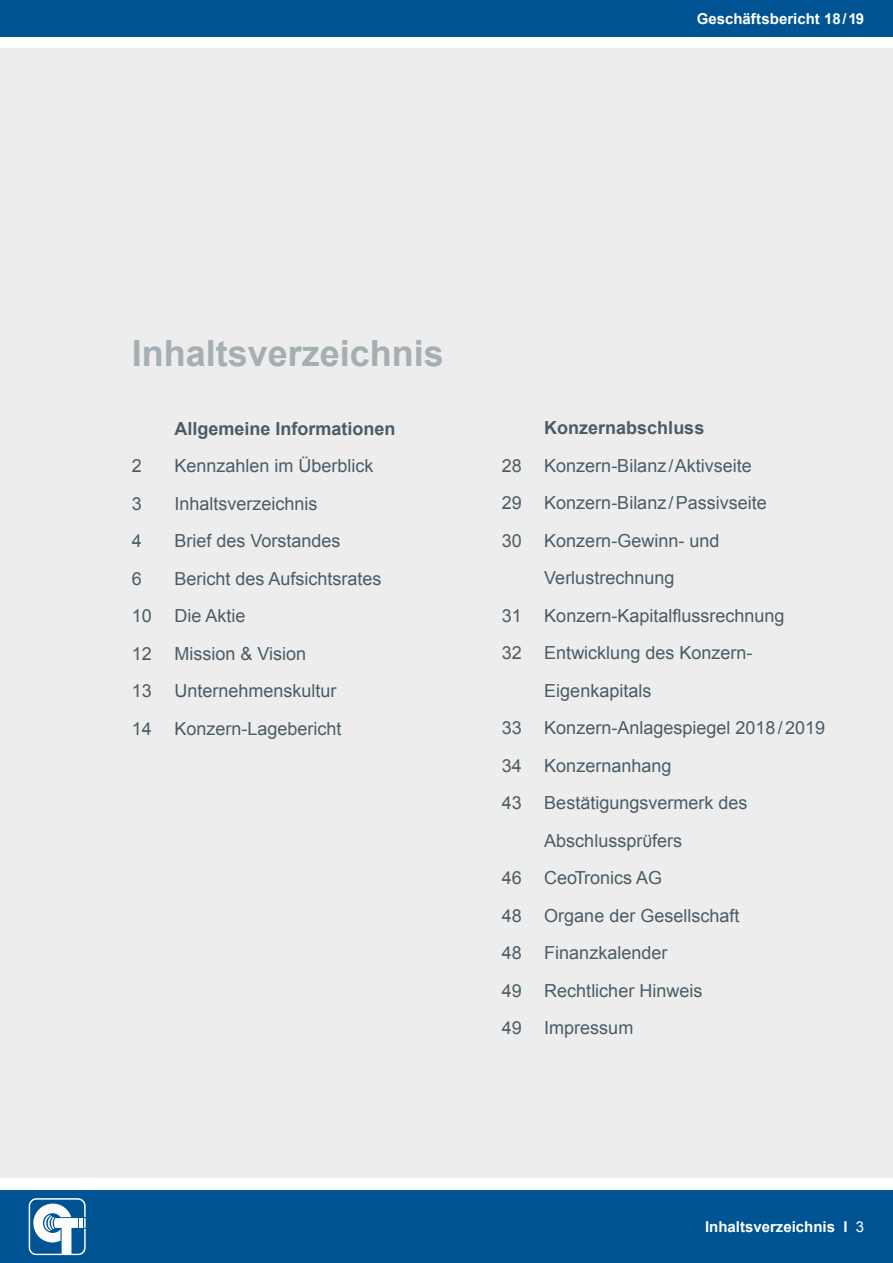
<style>
.page{position:relative;width:893px;height:1263px;background:#fff}
.page>*{position:absolute;margin:0;border:0;box-sizing:border-box;transform-origin:0 0}
.t1{font:700 36px "Arial";color:#a5aeb3}
.t2{font:18px/37.5px "Arial";color:#4b5c66}
.t3{font:700 18px "Arial";color:#4b5c66}
.t4{font:700 15px "Arial";color:#fff}
.s1{font-weight:400}
</style>
<div class="page">
<div style="left:0;top:49px;width:893px;height:1129px;background:#ededed"></div>
<div style="left:0;top:0;width:893px;height:36px;background:#005493"></div>
<div style="left:0;top:1191px;width:893px;height:72px;background:#005493"></div>
<svg style="left:29px;top:1198px;width:57px;height:57px"></svg>
<p class="t4" style="left:697px;top:8px;width:169px">Geschäftsbericht 18/19</p>
<h1 class="t1" style="left:132px;top:330px;width:314px">Inhaltsverzeichnis</h1>
<p class="t3" style="left:174px;top:416px;width:223px">Allgemeine Informationen</p>
<p class="t2" style="left:132px;top:447px;width:12px">2</p>
<p class="t2" style="left:174px;top:447px;width:201px">Kennzahlen im Überblick</p>
<p class="t2" style="left:132px;top:485px;width:12px">3</p>
<p class="t2" style="left:174px;top:485px;width:145px">Inhaltsverzeichnis</p>
<p class="t2" style="left:132px;top:522px;width:12px">4</p>
<p class="t2" style="left:174px;top:522px;width:168px">Brief des Vorstandes</p>
<p class="t2" style="left:132px;top:560px;width:12px">6</p>
<p class="t2" style="left:174px;top:560px;width:209px">Bericht des Aufsichtsrates</p>
<p class="t2" style="left:132px;top:597px;width:22px">10</p>
<p class="t2" style="left:174px;top:597px;width:73px">Die Aktie</p>
<p class="t2" style="left:132px;top:635px;width:22px">12</p>
<p class="t2" style="left:174px;top:635px;width:133px">Mission &amp; Vision</p>
<p class="t2" style="left:132px;top:672px;width:22px">13</p>
<p class="t2" style="left:174px;top:672px;width:164px">Unternehmenskultur</p>
<p class="t2" style="left:132px;top:710px;width:22px">14</p>
<p class="t2" style="left:174px;top:710px;width:169px">Konzern-Lagebericht</p>
<p class="t3" style="left:544px;top:416px;width:162px">Konzernabschluss</p>
<p class="t2" style="left:502px;top:447px;width:22px">28</p>
<p class="t2" style="left:544px;top:447px;width:209px">Konzern-Bilanz /Aktivseite</p>
<p class="t2" style="left:502px;top:485px;width:22px">29</p>
<p class="t2" style="left:544px;top:485px;width:224px">Konzern-Bilanz /Passivseite</p>
<p class="t2" style="left:502px;top:522px;width:22px">30</p>
<p class="t2" style="left:544px;top:522px;width:177px">Konzern-Gewinn- und<br>Verlustrechnung</p>
<p class="t2" style="left:502px;top:597px;width:22px">31</p>
<p class="t2" style="left:544px;top:597px;width:242px">Konzern-Kapitalflussrechnung</p>
<p class="t2" style="left:502px;top:635px;width:252px">32 Entwicklung des Konzern-</p>
<p class="t2" style="left:544px;top:672px;width:109px">Eigenkapitals</p>
<p class="t2" style="left:502px;top:709px;width:325px">33 Konzern-Anlagespiegel 2018/2019</p>
<p class="t2" style="left:502px;top:747px;width:22px">34</p>
<p class="t2" style="left:544px;top:747px;width:129px">Konzernanhang</p>
<p class="t2" style="left:502px;top:784px;width:22px">43</p>
<p class="t2" style="left:544px;top:784px;width:205px">Bestätigungsvermerk des<br>Abschlussprϋfers</p>
<p class="t2" style="left:502px;top:859px;width:22px">46</p>
<p class="t2" style="left:544px;top:859px;width:119px">CeoTronics AG</p>
<p class="t2" style="left:502px;top:897px;width:22px">48</p>
<p class="t2" style="left:544px;top:897px;width:197px">Organe der Gesellschaft</p>
<p class="t2" style="left:502px;top:934px;width:22px">48</p>
<p class="t2" style="left:544px;top:934px;width:125px">Finanzkalender</p>
<p class="t2" style="left:502px;top:972px;width:22px">49</p>
<p class="t2" style="left:544px;top:972px;width:160px">Rechtlicher Hinweis</p>
<p class="t2" style="left:502px;top:1009px;width:22px">49</p>
<p class="t2" style="left:544px;top:1009px;width:91px">Impressum</p>
<p class="t4" style="left:705px;top:1217px;width:161px">Inhaltsverzeichnis I <span class="s1">3</span></p>
</div>
